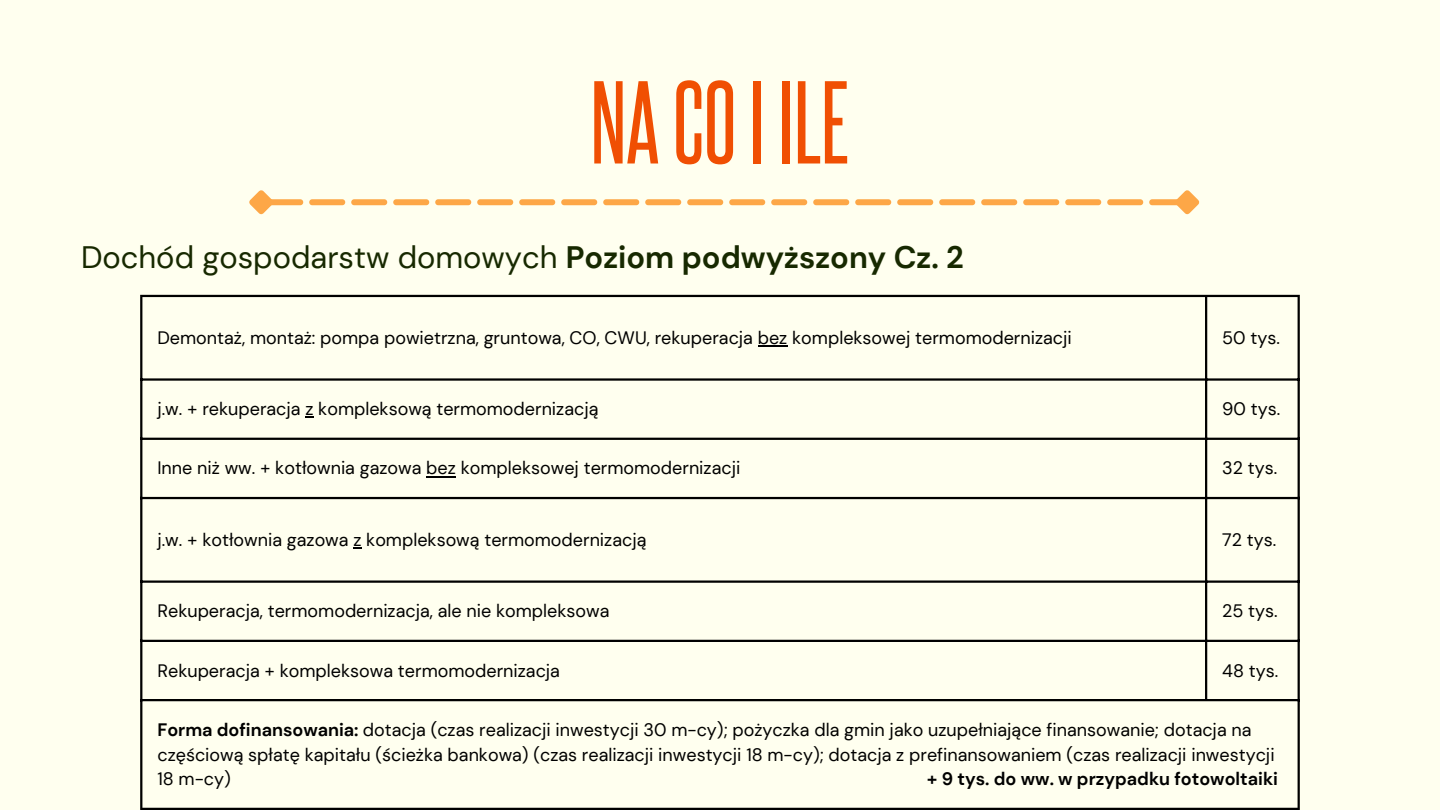
<style>
.page{position:relative;width:1440px;height:810px;background:#ffffef}
.page>*{position:absolute;margin:0;border:0;box-sizing:border-box;transform-origin:0 0}
.t1{font:100px "Aka Acid Steelfish";color:#f04f03}
.t2{font:31px "DM Sans";color:#172900}
.t3{font:18px/24.8px "DM Sans";color:#000}
.t4{font:700 18px "DM Sans";color:#000}
.s1{font-weight:700}
</style>
<div class="page">
<svg style="left:249px;top:190px;width:951px;height:25px"></svg>
<hr style="left:758px;top:345px;width:29px;height:2px;background:#000">
<hr style="left:426px;top:476px;width:30px;height:1px;background:#000">
<svg style="left:353px;top:547px;width:9px;height:2px"></svg>
<hr style="left:140px;top:297px;width:2px;height:511px;background:#000">
<hr style="left:1205px;top:297px;width:2px;height:402px;background:#000">
<hr style="left:1298px;top:297px;width:2px;height:511px;background:#000">
<hr style="left:140px;top:295px;width:1160px;height:2px;background:#000">
<hr style="left:140px;top:378px;width:1160px;height:3px;background:#000">
<hr style="left:140px;top:438px;width:1160px;height:2px;background:#000">
<hr style="left:140px;top:497px;width:1160px;height:2px;background:#000">
<hr style="left:140px;top:580px;width:1160px;height:3px;background:#000">
<hr style="left:140px;top:640px;width:1160px;height:2px;background:#000">
<hr style="left:140px;top:699px;width:1160px;height:2px;background:#000">
<hr style="left:140px;top:808px;width:1160px;height:2px;background:#000">
<h1 class="t1" style="left:591px;top:88px;width:260px">NACOI ILE</h1>
<h2 class="t2" style="left:81px;top:237px;width:884px">Dochód gospodarstw domowych <span class="s1">Poziom podwyższony Cz. 2</span></h2>
<p class="t3" style="left:157px;top:325px;width:916px">Demontaż, montaż: pompa powietrzna, gruntowa, CO, CWU, rekuperacja bez kompleksowej termomodernizacji</p>
<p class="t3" style="left:1222px;top:325px;width:59px">50 tys.</p>
<p class="t3" style="left:157px;top:397px;width:443px">j.w. + rekuperacja z kompleksową termomodernizacją</p>
<p class="t3" style="left:1222px;top:397px;width:60px">90 tys.</p>
<p class="t3" style="left:157px;top:456px;width:584px">Inne niż ww. + kotłownia gazowa bez kompleksowej termomodernizacji</p>
<p class="t3" style="left:1222px;top:456px;width:57px">32 tys.</p>
<p class="t3" style="left:157px;top:527px;width:491px">j.w. + kotłownia gazowa z kompleksową termomodernizacją</p>
<p class="t3" style="left:1222px;top:527px;width:56px">72 tys.</p>
<p class="t3" style="left:157px;top:599px;width:454px">Rekuperacja, termomodernizacja, ale nie kompleksowa</p>
<p class="t3" style="left:1222px;top:599px;width:57px">25 tys.</p>
<p class="t3" style="left:157px;top:658px;width:404px">Rekuperacja + kompleksowa termomodernizacja</p>
<p class="t3" style="left:1222px;top:658px;width:58px">48 tys.</p>
<p class="t3" style="left:157px;top:717px;width:1119px"><span class="s1">Forma dofinansowania:</span> dotacja (czas realizacji inwestycji 30 m-cy); pożyczka dla gmin jako uzupełniające finansowanie; dotacja na częściową spłatę kapitału (ścieżka bankowa) (czas realizacji inwestycji 18 m-cy); dotacja z prefinansowaniem (czas realizacji inwestycji<br>18 m-cy)</p>
<p class="t4" style="left:927px;top:767px;width:353px">+ 9 tys. do ww. w przypadku fotowoltaiki</p>
</div>
